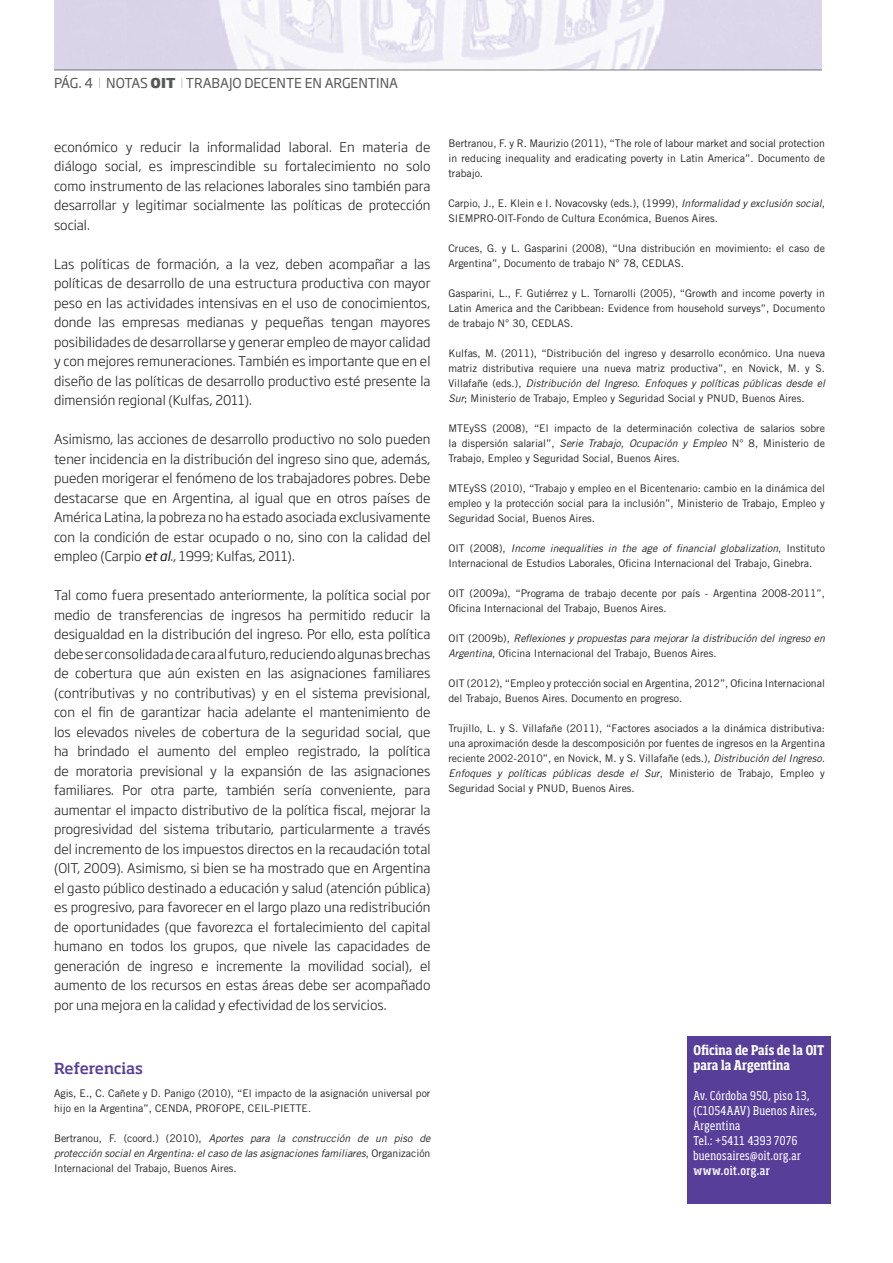
<style>
.page{position:relative;width:893px;height:1263px;background:#fff}
.page>*{position:absolute;margin:0;border:0;box-sizing:border-box;transform-origin:0 0}
.Referencias_Tit{font:500 15px "Soho Std";letter-spacing:-.015em;color:#573e99}
.t1{font:13.5px "Soho Gothic Pro";color:#5a5a5d}
.t2{font:300 13.2px/19.5px "Soho Gothic Pro";color:#231f20;text-align:justify}
.t3{font:700 condensed 13.2px/15px "Soho Std";letter-spacing:.005em;color:#fff}
.t4{font:condensed 12px/15px "Soho Std";letter-spacing:.04em;color:#fff}
.Referencias{font:10.5px/15px "Trade Gothic LT Std";color:#231f20}
.Referencias-2{font:italic 10.5px/15px "Trade Gothic LT Std";color:#231f20;text-align:justify}
.s1{color:#57585a}
.s2{font-weight:100;color:#231f20}
.s3{font-weight:800;color:#57585a}
.s4{font-weight:400;font-style:italic}
.s5{font-style:normal}
.s6{font-style:italic}
.s7{font-weight:500}
</style>
<div class="page">
<hr style="left:54px;top:70px;width:768px;height:1px;background:#bcbdc0">
<img style="left:54px;top:0;width:768px;height:70px">
<div style="left:687px;top:1036px;width:144px;height:167px;background:#573e99"></div>
<p class="t1" style="left:54px;top:72px;width:346px"><span class="s1">PÁG. 4</span> <span class="s2">l</span> <span class="s1">NOTAS</span> <span class="s3">OIT</span> <span class="s2">l</span> TRABAJO DECENTE EN ARGENTINA</p>
<p class="t2" style="left:54px;top:136px;width:378px">económico y reducir la informalidad laboral. En materia de diálogo social, es imprescindible su fortalecimiento no solo como instrumento de las relaciones laborales sino también para desarrollar y legitimar socialmente las políticas de protección social.</p>
<p class="t2" style="left:54px;top:253px;width:378px">Las políticas de formación, a la vez, deben acompañar a las políticas de desarrollo de una estructura productiva con mayor peso en las actividades intensivas en el uso de conocimientos, donde las empresas medianas y pequeñas tengan mayores posibilidades de desarrollarse y generar empleo de mayor calidad y con mejores remuneraciones. También es importante que en el diseño de las políticas de desarrollo productivo esté presente la dimensión regional (Kulfas, 2011).</p>
<p class="t2" style="left:54px;top:429px;width:378px">Asimismo, las acciones de desarrollo productivo no solo pueden tener incidencia en la distribución del ingreso sino que, además, pueden morigerar el fenómeno de los trabajadores pobres. Debe destacarse que en Argentina, al igual que en otros países de América Latina, la pobreza no ha estado asociada exclusivamente con la condición de estar ocupado o no, sino con la calidad del empleo (Carpio <span class="s4">et al</span>., 1999; Kulfas, 2011).</p>
<p class="t2" style="left:54px;top:585px;width:378px">Tal como fuera presentado anteriormente, la política social por medio de transferencias de ingresos ha permitido reducir la desigualdad en la distribución del ingreso. Por ello, esta política debe ser consolidada de cara al futuro, reduciendo algunas brechas de cobertura que aún existen en las asignaciones familiares (contributivas y no contributivas) y en el sistema previsional, con el fin de garantizar hacia adelante el mantenimiento de los elevados niveles de cobertura de la seguridad social, que ha brindado el aumento del empleo registrado, la política de moratoria previsional y la expansión de las asignaciones familiares. Por otra parte, también sería conveniente, para aumentar el impacto distributivo de la política fiscal, mejorar la progresividad del sistema tributario, particularmente a través del incremento de los impuestos directos en la recaudación total (OIT, 2009). Asimismo, si bien se ha mostrado que en Argentina el gasto público destinado a educación y salud (atención pública) es progresivo, para favorecer en el largo plazo una redistribución de oportunidades (que favorezca el fortalecimiento del capital humano en todos los grupos, que nivele las capacidades de generación de ingreso e incremente la movilidad social), el aumento de los recursos en estas áreas debe ser acompañado por una mejora en la calidad y efectividad de los servicios.</p>
<p class="Referencias_Tit" style="left:54px;top:1059px;width:91px">Referencias</p>
<p class="Referencias" style="left:54px;top:1085px;width:378px">Agis, E., C. Cañete y D. Panigo (2010), “El impacto de la asignación universal por hijo en la Argentina”, CENDA, PROFOPE, CEIL-PIETTE.</p>
<p class="Referencias-2" style="left:54px;top:1130px;width:378px"><span class="s5">Bertranou, F. (coord.) (2010),</span> Aportes para la construcción de un piso de protección social en Argentina: el caso de las asignaciones familiares<span class="s5">, Organización Internacional del Trabajo, Buenos Aires.</span></p>
<p class="Referencias" style="left:448px;top:136px;width:378px;text-align:justify">Bertranou, F. y R. Maurizio (2011), “The role of labour market and social protection in reducing inequality and eradicating poverty in Latin America”. Documento de trabajo.</p>
<p class="Referencias" style="left:448px;top:196px;width:378px">Carpio, J., E. Klein e I. Novacovsky (eds.), (1999), <span class="s6">Informalidad y exclusión social</span>,<br>SIEMPRO-OIT-Fondo de Cultura Económica, Buenos Aires.</p>
<p class="Referencias" style="left:448px;top:241px;width:378px">Cruces, G. y L. Gasparini (2008), “Una distribución en movimiento: el caso de<br>Argentina”, Documento de trabajo N° 78, CEDLAS.</p>
<p class="Referencias" style="left:448px;top:286px;width:378px;text-align:justify">Gasparini, L., F. Gutiérrez y L. Tornarolli (2005), “Growth and income poverty in Latin America and the Caribbean: Evidence from household surveys”, Documento de trabajo N° 30, CEDLAS.</p>
<p class="Referencias" style="left:448px;top:346px;width:378px;text-align:justify">Kulfas, M. (2011), “Distribución del ingreso y desarrollo económico. Una nueva matriz distributiva requiere una nueva matriz productiva”, en Novick, M. y S.<br>Villafañe (eds.), <span class="s6">Distribución del Ingreso. Enfoques y políticas públicas desde el Sur</span>; Ministerio de Trabajo, Empleo y Seguridad Social y PNUD, Buenos Aires.</p>
<p class="Referencias" style="left:448px;top:421px;width:378px;text-align:justify">MTEySS (2008), “El impacto de la determinación colectiva de salarios sobre la dispersión salarial”, <span class="s6">Serie Trabajo, Ocupación y Empleo</span> N° 8, Ministerio de Trabajo, Empleo y Seguridad Social, Buenos Aires.</p>
<p class="Referencias" style="left:448px;top:481px;width:378px;text-align:justify">MTEySS (2010), “Trabajo y empleo en el Bicentenario: cambio en la dinámica del empleo y la protección social para la inclusión”, Ministerio de Trabajo, Empleo y Seguridad Social, Buenos Aires.</p>
<p class="Referencias" style="left:448px;top:541px;width:378px">OIT (2008), <span class="s6">Income inequalities in the age of financial globalization</span>, Instituto<br>Internacional de Estudios Laborales, Oficina Internacional del Trabajo, Ginebra.</p>
<p class="Referencias" style="left:448px;top:586px;width:378px">OIT (2009a), “Programa de trabajo decente por país - Argentina 2008-2011”,<br>Oficina Internacional del Trabajo, Buenos Aires.</p>
<p class="Referencias-2" style="left:448px;top:631px;width:378px"><span class="s5">OIT (2009b),</span> Reflexiones y propuestas para mejorar la distribución del ingreso en<br>Argentina<span class="s5">, Oficina Internacional del Trabajo, Buenos Aires.</span></p>
<p class="Referencias" style="left:448px;top:676px;width:378px">OIT (2012), “Empleo y protección social en Argentina, 2012”, Oficina Internacional del Trabajo, Buenos Aires. Documento en progreso.</p>
<p class="Referencias" style="left:448px;top:721px;width:378px;text-align:justify">Trujillo, L. y S. Villafañe (2011), “Factores asociados a la dinámica distributiva: una aproximación desde la descomposición por fuentes de ingresos en la Argentina reciente 2002-2010”, en Novick, M. y S. Villafañe (eds.), <span class="s6">Distribución del Ingreso.<br>Enfoques y políticas públicas desde el Sur</span>, Ministerio de Trabajo, Empleo y Seguridad Social y PNUD, Buenos Aires.</p>
<p class="t3" style="left:693px;top:1042px;width:132px">Oficina de País de la OIT para la Argentina</p>
<p class="t4" style="left:693px;top:1088px;width:125px">Av. Córdoba 950, piso 13, (C1054AAV) Buenos Aires,<br>Argentina<br>Tel.: +5411 4393 7076 buenosaires@oit.org.ar <span class="s7">www.oit.org.ar</span></p>
</div>
